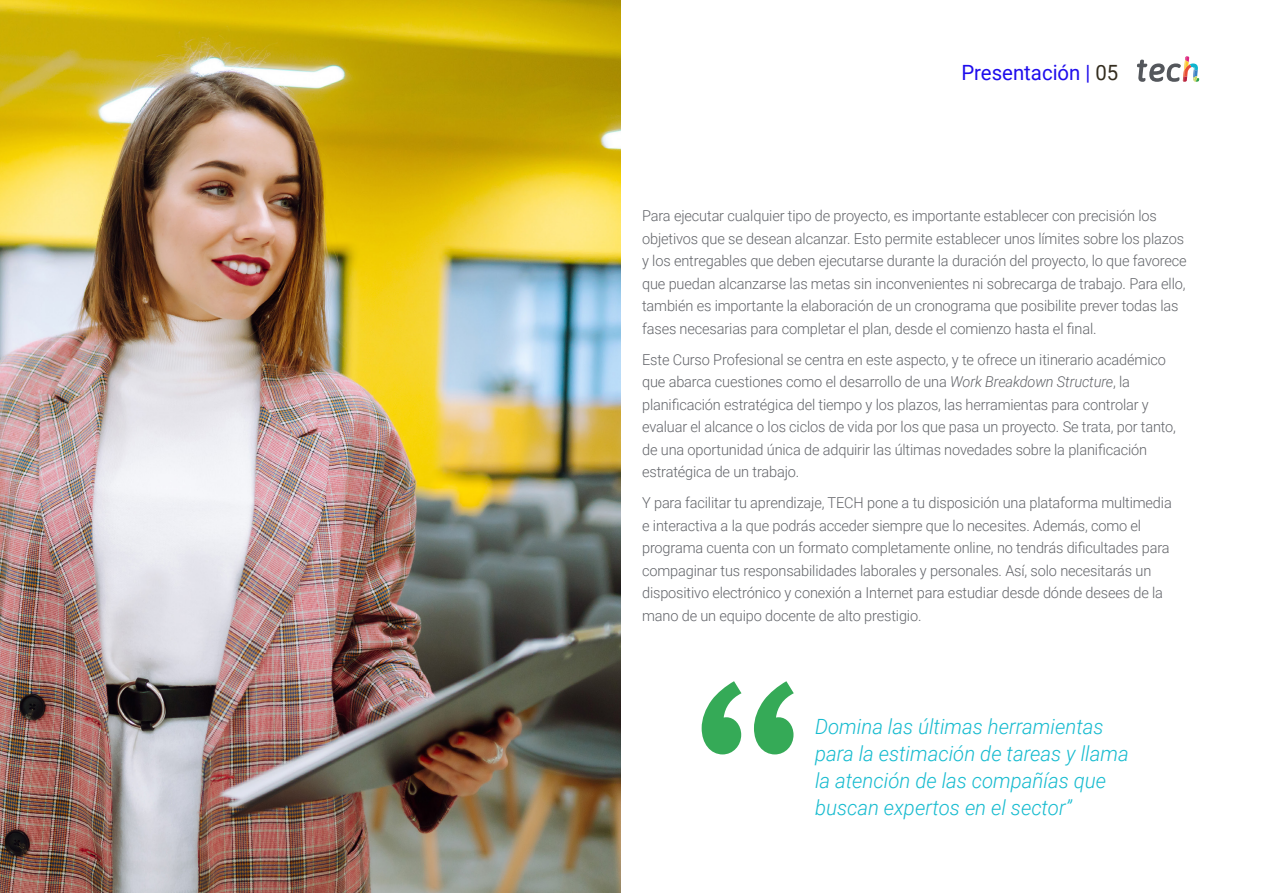
<style>
.page{position:relative;width:1263px;height:893px;background:#fff}
.page>*{position:absolute;margin:0;border:0;box-sizing:border-box;transform-origin:0 0}
.Destacados{font:italic 300 21px/27px "Roboto";color:#17bbcf}
.Sección___Pag{font:21px "Roboto";color:#1f0dec}
.Texto_Simple{font:300 15px/22.5px "Roboto";letter-spacing:-.01em;color:#63656a}
.s1{color:#342d1f}
.s2{font-style:italic}
</style>
<div class="page">
<svg style="left:702px;top:681px;width:92px;height:73px"></svg>
<img style="left:0;top:0;width:621px;height:893px">
<svg style="left:1137px;top:56px;width:62px;height:26px"></svg>
<p class="Sección___Pag" style="left:961px;top:57px;width:159px">Presentación | <span class="s1">05</span></p>
<p class="Texto_Simple" style="left:642px;top:204px;width:546px">Para ejecutar cualquier tipo de proyecto, es importante establecer con precisión los objetivos que se desean alcanzar. Esto permite establecer unos límites sobre los plazos y los entregables que deben ejecutarse durante la duración del proyecto, lo que favorece que puedan alcanzarse las metas sin inconvenientes ni sobrecarga de trabajo. Para ello, también es importante la elaboración de un cronograma que posibilite prever todas las fases necesarias para completar el plan, desde el comienzo hasta el final.</p>
<p class="Texto_Simple" style="left:642px;top:348px;width:535px">Este Curso Profesional se centra en este aspecto, y te ofrece un itinerario académico que abarca cuestiones como el desarrollo de una <span class="s2">Work Breakdown Structure</span>, la planificación estratégica del tiempo y los plazos, las herramientas para controlar y evaluar el alcance o los ciclos de vida por los que pasa un proyecto. Se trata, por tanto, de una oportunidad única de adquirir las últimas novedades sobre la planificación estratégica de un trabajo.</p>
<p class="Texto_Simple" style="left:642px;top:491px;width:531px">Y para facilitar tu aprendizaje, TECH pone a tu disposición una plataforma multimedia e interactiva a la que podrás acceder siempre que lo necesites. Además, como el programa cuenta con un formato completamente online, no tendrás dificultades para compaginar tus responsabilidades laborales y personales. Así, solo necesitarás un dispositivo electrónico y conexión a Internet para estudiar desde dónde desees de la mano de un equipo docente de alto prestigio.</p>
<p class="Destacados" style="left:815px;top:712px;width:315px">Domina las últimas herramientas para la estimación de tareas y llama la atención de las compañías que buscan expertos en el sector”</p>
</div>
